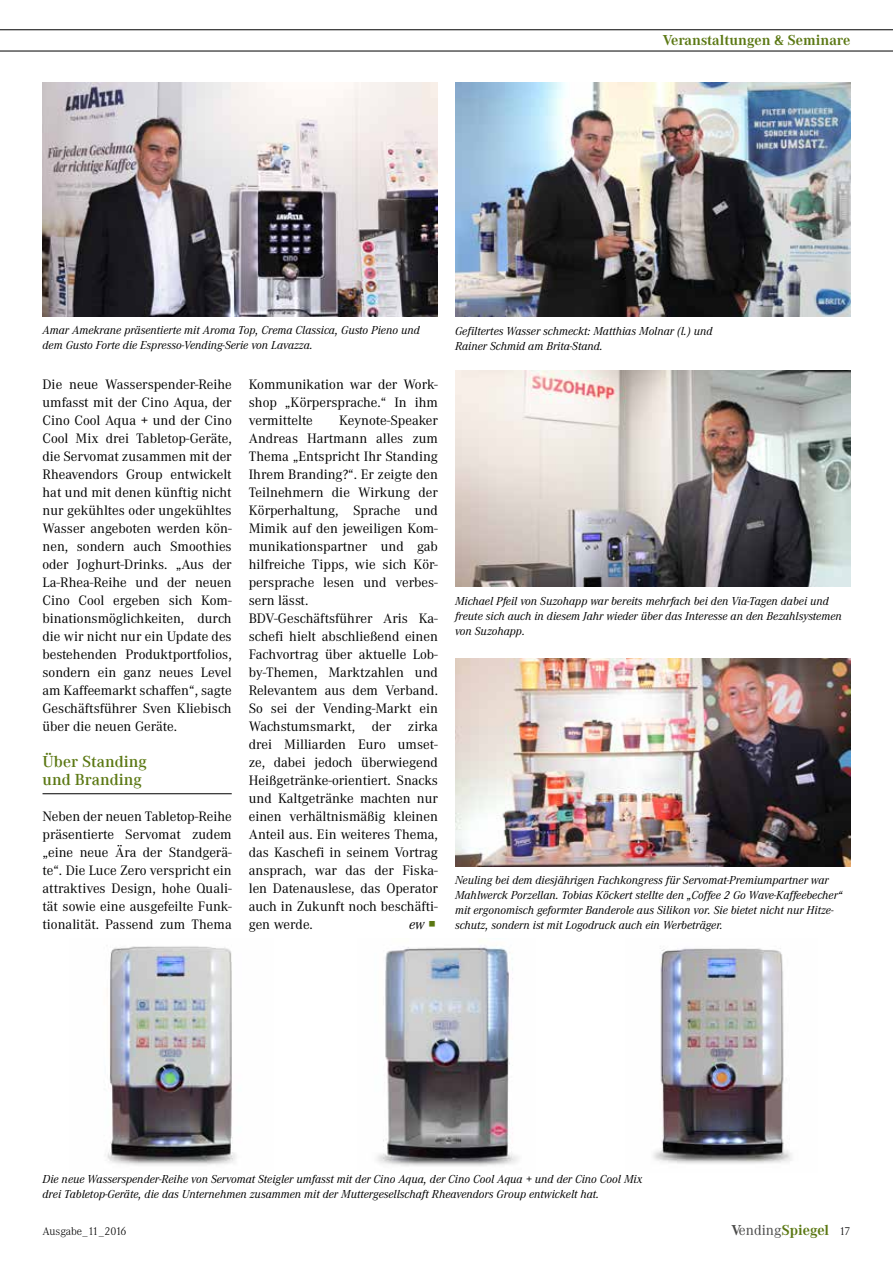
<style>
.page{position:relative;width:893px;height:1263px;background:#fff}
.page>*{position:absolute;margin:0;border:0;box-sizing:border-box;transform-origin:0 0}
.t1{font:500 15.75px/18px "Corporate ABQ";color:#5b7813}
.t2{font:700 15px "Corporate A";color:#5b7813}
.t3{font:14.25px/18px "Corporate A";color:#000;text-align:justify}
.t4{font:italic 14.25px "Corporate A";color:#000}
.t5{font:italic 12px/15px "Corporate A";color:#000}
.t6{font:300 11.7px "Corporate A";letter-spacing:-.01em;color:#000}
.s1{color:#5b7813}
.s2{color:#4a4a49}
.s3{font-weight:400;color:#4a4a49}
.s4{font-weight:300;font-size:11.7px;color:#000}
</style>
<div class="page">
<hr style="left:0;top:30px;width:893px;height:1px;background:#000">
<hr style="left:0;top:51px;width:893px;height:1px;background:#000">
<hr style="left:43px;top:793px;width:189px;height:1px;background:#000">
<img style="left:43px;top:83px;width:395px;height:234px">
<img style="left:455px;top:83px;width:395px;height:234px">
<img style="left:105px;top:946px;width:131px;height:220px">
<img style="left:377px;top:947px;width:141px;height:219px">
<img style="left:653px;top:948px;width:139px;height:216px">
<img style="left:455px;top:371px;width:395px;height:216px">
<img style="left:455px;top:659px;width:395px;height:207px">
<p class="t2" style="left:663px;top:32px;width:189px">Veranstaltungen &amp; Seminare</p>
<p class="t5" style="left:43px;top:323px;width:379px">Amar Amekrane präsentierte mit Aroma Top, Crema Classica, Gusto Pieno und dem Gusto Forte die Espresso-Vending-Serie von Lavazza.</p>
<p class="t5" style="left:455px;top:323px;width:259px">Gefiltertes Wasser schmeckt: Matthias Molnar (l.) und<br>Rainer Schmid am Brita-Stand.</p>
<p class="t3" style="left:43px;top:375px;width:191px">Die neue Wasserspender-Reihe umfasst mit der Cino Aqua, der Cino Cool Aqua + und der Cino Cool Mix drei Tabletop-Geräte, die Servomat zusammen mit der Rheavendors Group entwickelt hat und mit denen künftig nicht nur gekühltes oder ungekühltes Wasser angeboten werden kön&shy;nen, sondern auch Smoothies oder Joghurt-Drinks. „Aus der La-Rhea-Reihe und der neuen Cino Cool ergeben sich Kom&shy;binationsmöglichkeiten, durch die wir nicht nur ein Update des bestehenden Produktportfolios, sondern ein ganz neues Level am Kaffeemarkt schaffen“, sagte Geschäftsführer Sven Kliebisch über die neuen Geräte.</p>
<p class="t1" style="left:43px;top:752px;width:106px">Über Standing und Branding</p>
<p class="t3" style="left:43px;top:807px;width:191px">Neben der neuen Tabletop-Reihe präsentierte Servomat zudem „eine neue Ära der Standgerä&shy;te“. Die Luce Zero verspricht ein attraktives Design, hohe Quali&shy;tät sowie eine ausgefeilte Funk&shy;tionalität. Passend zum Thema</p>
<p class="t3" style="left:249px;top:375px;width:191px">Kommunikation war der Work&shy;shop „Körpersprache.“ In ihm vermittelte</p>
<p class="t3" style="left:249px;top:411px;width:191px;text-align:left;text-indent:91px">Keynote-Speaker<br>Andreas Hartmann alles zum<br>Thema „Entspricht Ihr Standing<br>Ihrem Branding?“. Er zeigte den<br>Teilnehmern die Wirkung der<br>Körperhaltung, Sprache und<br>Mimik auf den jeweiligen Kom&shy;munikationspartner und gab hilfreiche Tipps, wie sich Kör&shy;persprache lesen und verbes&shy;sern lässt.<br>BDV-Geschäftsführer Aris Ka&shy;schefi hielt abschließend einen<br>Fachvortrag über aktuelle Lob&shy;by-Themen, Marktzahlen und<br>Relevantem aus dem Verband.<br>So sei der Vending-Markt ein<br>Wachstumsmarkt, der zirka drei Milliarden Euro umset&shy;ze, dabei jedoch überwiegend<br>Heißgetränke-orientiert. Snacks und Kaltgetränke machten nur einen verhältnismäßig kleinen<br>Anteil aus. Ein weiteres Thema, das Kaschefi in seinem Vortrag ansprach, war das der Fiska&shy;len Datenauslese, das Operator auch in Zukunft noch beschäfti&shy;gen werde.</p>
<p class="t4" style="left:409px;top:916px;width:29px">ew <span class="s1">○</span></p>
<p class="t5" style="left:455px;top:593px;width:388px">Michael Pfeil von Suzohapp war bereits mehrfach bei den Via-Tagen dabei und freute sich auch in diesem Jahr wieder über das Interesse an den Bezahlsystemen von Suzohapp.</p>
<p class="t5" style="left:455px;top:873px;width:389px">Neuling bei dem diesjährigen Fachkongress für Servomat-Premiumpartner war Mahlwerck Porzellan. Tobias Köckert stellte den „Coffee 2 Go Wave-Kaffeebecher“ mit ergonomisch geformter Banderole aus Silikon vor. Sie bietet nicht nur Hitze&shy;schutz, sondern ist mit Logodruck auch ein Werbeträger.</p>
<p class="t5" style="left:43px;top:1172px;width:601px">Die neue Wasserspender-Reihe von Servomat Steigler umfasst mit der Cino Aqua, der Cino Cool Aqua + und der Cino Cool Mix drei Tabletop-Geräte, die das Unternehmen zusammen mit der Muttergesellschaft Rheavendors Group entwickelt hat.</p>
<p class="t6" style="left:43px;top:1225px;width:86px">Ausgabe_11_2016</p>
<p class="t2" style="left:732px;top:1221px;width:120px"><span class="s2">V</span><span class="s3">ending</span>Spiegel <span class="s4">17</span></p>
</div>
